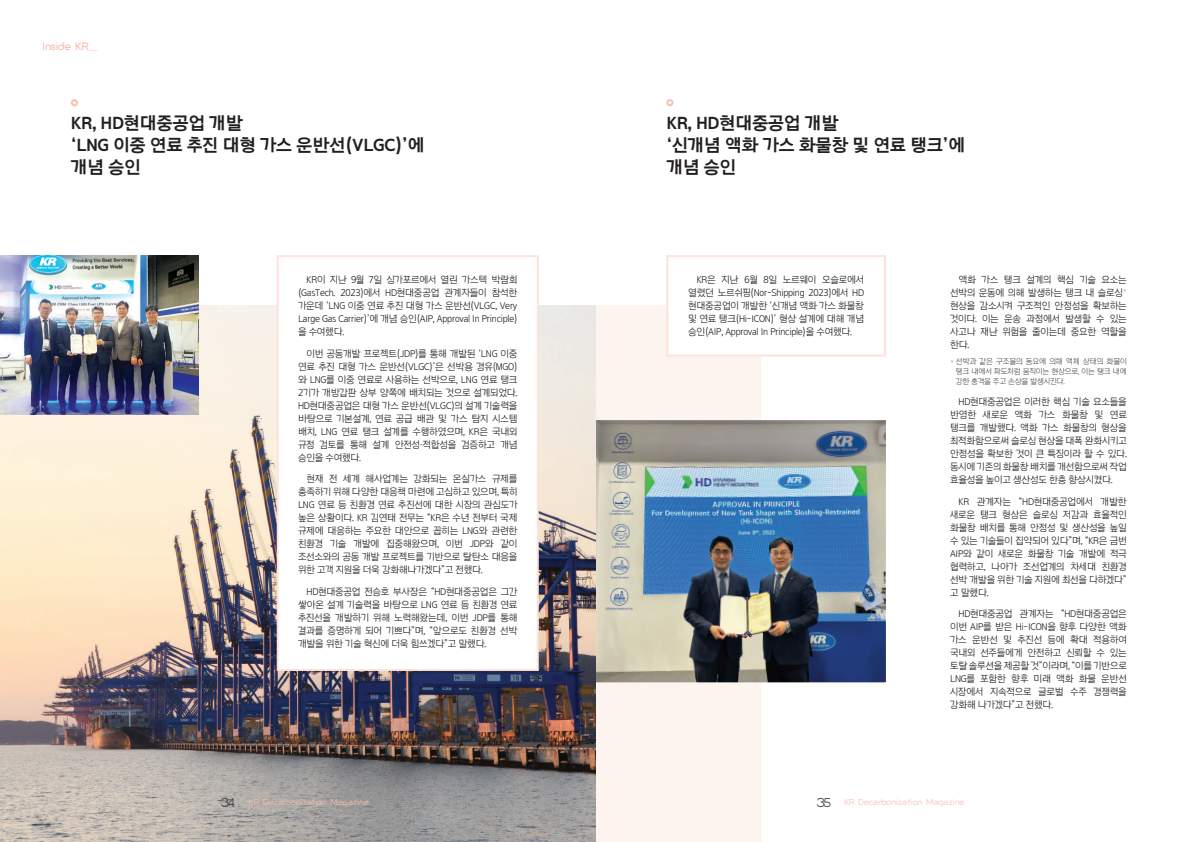
<style>
.page{position:relative;width:1191px;height:842px;background:#fff}
.page>*{position:absolute;margin:0;border:0;box-sizing:border-box;transform-origin:0 0}
.t1{font:18px/22px "Arita dotum Bold OTF";letter-spacing:-.025em;color:#231f20}
.t2{font:10px/13px "Arita dotum Medium OTF";letter-spacing:-.025em;color:#231f20;text-align:justify;scale:.95 1}
.t3{font:10px "Giorgio";color:#f7a695}
.t4{font:8px/10px "Arita dotum Light OTF";letter-spacing:-.025em;color:#231f20;text-align:justify;scale:.95 1}
.t5{font:8px "Giorgio";color:#fabeaf}
.s1{color:#fcd6cb}
.s2{color:#939598}
.s3{font-size:12px;color:#3e3e3f}
</style>
<div class="page">
<div style="left:595px;top:305px;width:166px;height:537px;background:#fdf4f0"></div>
<img style="left:595px;top:420px;width:291px;height:262px">
<img style="left:0;top:305px;width:595px;height:537px">
<div style="left:71px;top:99px;width:7px;height:7px;border:2px solid #fabeaf;border-radius:50%"></div>
<div style="left:277px;top:255px;width:262px;height:416px;background:#fff;border:2px solid #fde3da"></div>
<img style="left:0;top:255px;width:199px;height:159px">
<div style="left:666px;top:255px;width:220px;height:102px;background:#fff;border:2px solid #fde3da"></div>
<div style="left:666px;top:99px;width:7px;height:7px;border:2px solid #fabeaf;border-radius:50%"></div>
<p class="t3" style="left:43px;top:40px;width:57px">Inside KR<span class="s1">_</span></p>
<h1 class="t1" style="left:71px;top:112px;width:355px">KR, HD현대중공업 개발<br>‘LNG 이중 연료 추진 대형 가스 운반선(VLGC)’에 개념 승인</h1>
<p class="t2" style="left:298px;top:273px;width:232px;text-indent:9px">KR이 지난 9월 7일 싱가포르에서 열린 가스텍 박람회 (GasTech. 2023)에서 HD현대중공업 관계자들이 참석한 가운데 ‘LNG 이중 연료 추진 대형 가스 운반선(VLGC, Very Large Gas Carrier)’에 개념 승인(AIP, Approval In Principle) 을 수여했다.</p>
<p class="t2" style="left:298px;top:347px;width:232px;text-indent:9px">이번 공동개발 프로젝트(JDP)를 통해 개발된 ‘LNG 이중 연료 추진 대형 가스 운반선(VLGC)’은 선박용 경유(MGO) 와 LNG를 이중 연료로 사용하는 선박으로, LNG 연료 탱크 2기가 개방갑판 상부 양쪽에 배치되는 것으로 설계되었다.<br>HD현대중공업은 대형 가스 운반선(VLGC)의 설계 기술력을 바탕으로 기본설계, 연료 공급 배관 및 가스 탐지 시스템 배치, LNG 연료 탱크 설계를 수행하였으며, KR은 국내외 규정 검토를 통해 설계 안전성·적합성을 검증하고 개념 승인을 수여했다.</p>
<p class="t2" style="left:298px;top:472px;width:232px;text-indent:9px">현재 전 세계 해사업계는 강화되는 온실가스 규제를 충족하기 위해 다양한 대응책 마련에 고심하고 있으며, 특히 LNG 연료 등 친환경 연료 추진선에 대한 시장의 관심도가 높은 상황이다. KR 김연태 전무는 “KR은 수년 전부터 국제 규제에 대응하는 주요한 대안으로 꼽히는 LNG와 관련한 친환경 기술 개발에 집중해왔으며, 이번 JDP와 같이 조선소와의 공동 개발 프로젝트를 기반으로 탈탄소 대응을 위한 고객 지원을 더욱 강화해나가겠다”고 전했다.</p>
<p class="t2" style="left:298px;top:585px;width:232px;text-indent:9px">HD현대중공업 전승호 부사장은 “HD현대중공업은 그간 쌓아온 설계 기술력을 바탕으로 LNG 연료 등 친환경 연료 추진선을 개발하기 위해 노력해왔는데, 이번 JDP를 통해 결과를 증명하게 되어 기쁘다”며, “앞으로도 친환경 선박 개발을 위한 기술 혁신에 더욱 힘쓰겠다”고 말했다.</p>
<h1 class="t1" style="left:666px;top:112px;width:300px">KR, HD현대중공업 개발<br>‘신개념 액화 가스 화물창 및 연료 탱크’에 개념 승인</h1>
<p class="t2" style="left:688px;top:273px;width:187px;text-indent:9px">KR은 지난 6월 8일 노르웨이 오슬로에서 열렸던 노르쉬핑(Nor-Shipping 2023)에서 HD 현대중공업이 개발한 ‘신개념 액화 가스 화물창 및 연료 탱크(Hi-ICON)’ 형상 설계에 대해 개념 승인(AIP, Approval In Principle)을 수여했다.</p>
<p class="t2" style="left:950px;top:273px;width:188px;text-indent:9px">액화 가스 탱크 설계의 핵심 기술 요소는 선박의 운동에 의해 발생하는 탱크 내 슬로싱<sup>* </sup>현상을 감소시켜 구조적인 안정성을 확보하는 것이다. 이는 운송 과정에서 발생할 수 있는 사고나 재난 위험을 줄이는데 중요한 역할을 한다.</p>
<p class="t4" style="left:955px;top:356px;width:181px;text-indent:-6px"><span class="s2">*</span> 선박과 같은 구조물의 동요에 의해 액체 상태의 화물이 탱크 내에서 파도처럼 움직이는 현상으로, 이는 탱크 내에 강한 충격을 주고 손상을 발생시킨다.</p>
<p class="t2" style="left:950px;top:395px;width:188px;text-indent:9px">HD현대중공업은 이러한 핵심 기술 요소들을 반영한 새로운 액화 가스 화물창 및 연료 탱크를 개발했다. 액화 가스 화물창의 형상을 최적화함으로써 슬로싱 현상을 대폭 완화시키고 안정성을 확보한 것이 큰 특징이라 할 수 있다. 동시에 기존의 화물창 배치를 개선함으로써 작업 효율성을 높이고 생산성도 한층 향상시켰다.</p>
<p class="t2" style="left:950px;top:495px;width:188px;text-indent:9px">KR 관계자는 “HD현대중공업에서 개발한 새로운 탱크 형상은 슬로싱 저감과 효율적인 화물창 배치를 통해 안정성 및 생산성을 높일 수 있는 기술들이 집약되어 있다”며, “KR은 금번 AIP와 같이 새로운 화물창 기술 개발에 적극 협력하고, 나아가 조선업계의 차세대 친환경 선박 개발을 위한 기술 지원에 최선을 다하겠다” 고 말했다.</p>
<p class="t2" style="left:950px;top:607px;width:188px;text-indent:9px">HD현대중공업 관계자는 “HD현대중공업은 이번 AIP를 받은 Hi-ICON을 향후 다양한 액화 가스 운반선 및 추진선 등에 확대 적용하여 국내외 선주들에게 안전하고 신뢰할 수 있는 토탈 솔루션을 제공할 것”이라며, “이를 기반으로 LNG를 포함한 향후 미래 액화 화물 운반선 시장에서 지속적으로 글로벌 수주 경쟁력을 강화해 나가겠다”고 전했다.</p>
<p class="t5" style="left:221px;top:797px;width:149px"><span class="s3">34</span> KR Decarbonization Magazine</p>
<p class="t5" style="left:816px;top:797px;width:149px"><span class="s3">35</span> KR Decarbonization Magazine</p>
</div>
